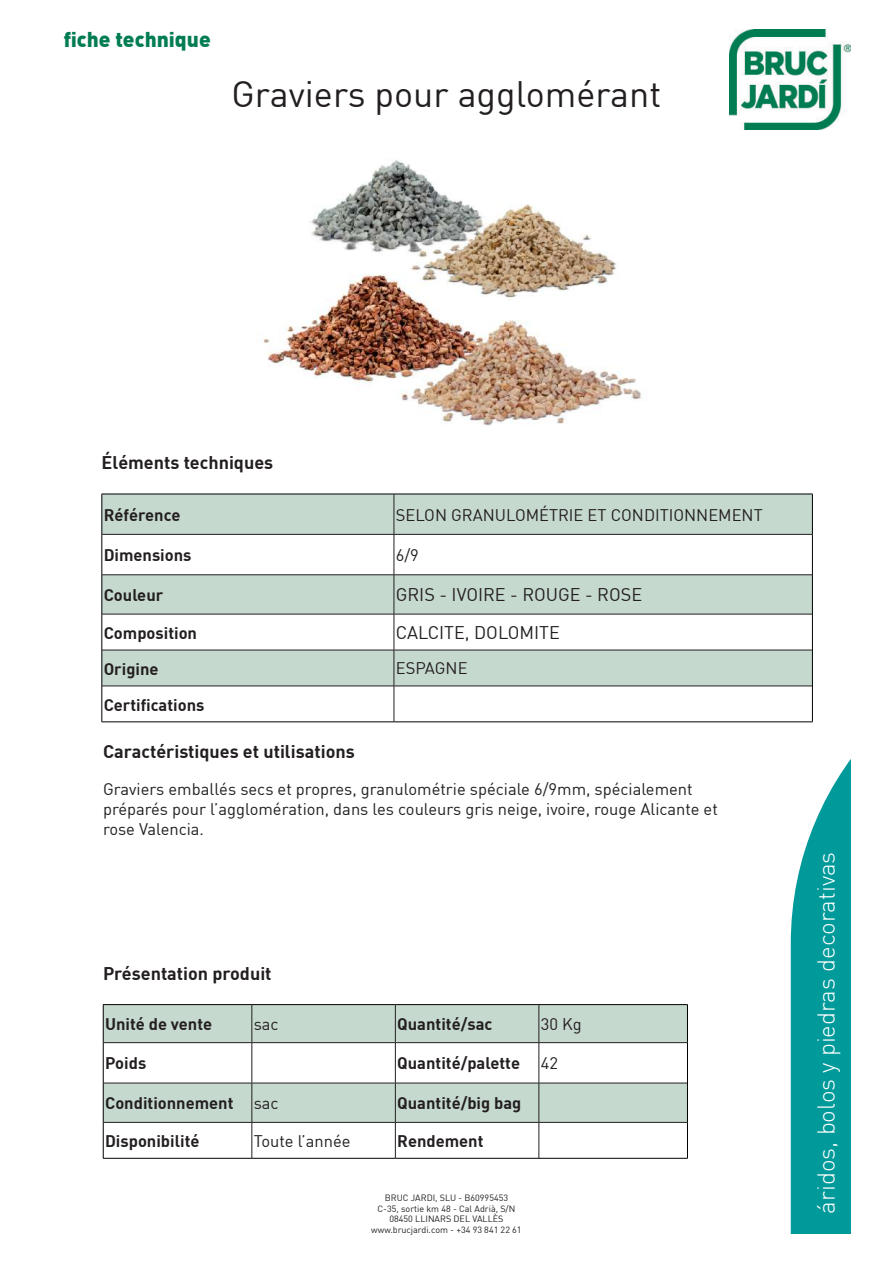
<style>
.page{position:relative;width:893px;height:1263px;background:#fff}
.page>*{position:absolute;margin:0;border:0;box-sizing:border-box;transform-origin:0 0}
.t1{font:36px "DIN";color:#231f20}
.t2{font:300 24px "DIN";color:#fff}
.t3{font:900 21px "DIN";color:#007c53}
.t4{font:700 18px "DIN";color:#231f20}
.t5{font:18px "DIN";color:#231f20}
.t6{font:16.5px/19.8px "DIN";color:#231f20}
.t7{font:700 16.5px "DIN";color:#231f20}
.t8{font:9px/10.8px "DIN";color:#231f20;text-align:center}
.s1{font-weight:400}
</style>
<div class="page">
<img style="left:729px;top:30px;width:121px;height:100px">
<img style="left:263px;top:160px;width:379px;height:266px">
<svg style="left:103px;top:495px;width:709px;height:191px;fill:#c6d9cf"></svg>
<hr style="left:102px;top:494px;width:292px;height:1px;background:#000">
<hr style="left:102px;top:494px;width:1px;height:40px;background:#000">
<hr style="left:394px;top:494px;width:419px;height:1px;background:#000">
<hr style="left:812px;top:494px;width:1px;height:40px;background:#000">
<hr style="left:102px;top:534px;width:1px;height:41px;background:#000">
<hr style="left:812px;top:534px;width:1px;height:41px;background:#000">
<hr style="left:102px;top:575px;width:1px;height:39px;background:#000">
<hr style="left:812px;top:575px;width:1px;height:39px;background:#000">
<hr style="left:102px;top:614px;width:1px;height:36px;background:#000">
<hr style="left:812px;top:614px;width:1px;height:36px;background:#000">
<hr style="left:102px;top:650px;width:1px;height:36px;background:#000">
<hr style="left:812px;top:650px;width:1px;height:36px;background:#000">
<hr style="left:102px;top:686px;width:1px;height:36px;background:#000">
<hr style="left:812px;top:686px;width:1px;height:36px;background:#000">
<hr style="left:102px;top:722px;width:292px;height:1px;background:#000">
<hr style="left:394px;top:722px;width:419px;height:1px;background:#000">
<hr style="left:394px;top:494px;width:1px;height:40px;background:#231f20">
<hr style="left:102px;top:534px;width:292px;height:1px;background:#231f20">
<hr style="left:394px;top:534px;width:418px;height:1px;background:#231f20">
<hr style="left:394px;top:535px;width:1px;height:39px;background:#231f20">
<hr style="left:102px;top:574px;width:292px;height:1px;background:#231f20">
<hr style="left:394px;top:574px;width:418px;height:1px;background:#231f20">
<hr style="left:394px;top:575px;width:1px;height:39px;background:#231f20">
<hr style="left:102px;top:614px;width:292px;height:1px;background:#231f20">
<hr style="left:394px;top:614px;width:418px;height:1px;background:#231f20">
<hr style="left:394px;top:614px;width:1px;height:36px;background:#231f20">
<hr style="left:102px;top:650px;width:292px;height:1px;background:#231f20">
<hr style="left:394px;top:650px;width:418px;height:1px;background:#231f20">
<hr style="left:394px;top:650px;width:1px;height:36px;background:#231f20">
<hr style="left:102px;top:686px;width:292px;height:1px;background:#231f20">
<hr style="left:394px;top:686px;width:418px;height:1px;background:#231f20">
<hr style="left:394px;top:686px;width:1px;height:36px;background:#231f20">
<svg style="left:104px;top:1005px;width:583px;height:117px;fill:#c6d9cf"></svg>
<hr style="left:103px;top:1004px;width:149px;height:1px;background:#000">
<hr style="left:103px;top:1005px;width:1px;height:38px;background:#000">
<hr style="left:252px;top:1004px;width:143px;height:1px;background:#000">
<hr style="left:395px;top:1004px;width:144px;height:1px;background:#000">
<hr style="left:539px;top:1004px;width:149px;height:1px;background:#000">
<hr style="left:687px;top:1005px;width:1px;height:38px;background:#000">
<hr style="left:103px;top:1043px;width:1px;height:40px;background:#000">
<hr style="left:687px;top:1043px;width:1px;height:40px;background:#000">
<hr style="left:103px;top:1083px;width:1px;height:39px;background:#000">
<hr style="left:687px;top:1083px;width:1px;height:39px;background:#000">
<hr style="left:103px;top:1122px;width:1px;height:36px;background:#000">
<hr style="left:687px;top:1122px;width:1px;height:36px;background:#000">
<hr style="left:103px;top:1158px;width:149px;height:1px;background:#000">
<hr style="left:252px;top:1158px;width:143px;height:1px;background:#000">
<hr style="left:395px;top:1158px;width:144px;height:1px;background:#000">
<hr style="left:539px;top:1158px;width:149px;height:1px;background:#000">
<hr style="left:252px;top:1005px;width:1px;height:37px;background:#231f20">
<hr style="left:395px;top:1005px;width:1px;height:37px;background:#231f20">
<hr style="left:539px;top:1005px;width:1px;height:37px;background:#231f20">
<hr style="left:103px;top:1042px;width:149px;height:1px;background:#231f20">
<hr style="left:252px;top:1042px;width:143px;height:1px;background:#231f20">
<hr style="left:252px;top:1043px;width:1px;height:40px;background:#231f20">
<hr style="left:395px;top:1042px;width:144px;height:1px;background:#231f20">
<hr style="left:395px;top:1043px;width:1px;height:40px;background:#231f20">
<hr style="left:539px;top:1042px;width:148px;height:1px;background:#231f20">
<hr style="left:539px;top:1043px;width:1px;height:40px;background:#231f20">
<hr style="left:103px;top:1083px;width:149px;height:1px;background:#231f20">
<hr style="left:252px;top:1083px;width:143px;height:1px;background:#231f20">
<hr style="left:252px;top:1083px;width:1px;height:39px;background:#231f20">
<hr style="left:395px;top:1083px;width:144px;height:1px;background:#231f20">
<hr style="left:395px;top:1083px;width:1px;height:39px;background:#231f20">
<hr style="left:539px;top:1083px;width:148px;height:1px;background:#231f20">
<hr style="left:539px;top:1083px;width:1px;height:39px;background:#231f20">
<hr style="left:103px;top:1122px;width:149px;height:1px;background:#231f20">
<hr style="left:252px;top:1122px;width:143px;height:1px;background:#231f20">
<hr style="left:252px;top:1122px;width:1px;height:36px;background:#231f20">
<hr style="left:395px;top:1122px;width:144px;height:1px;background:#231f20">
<hr style="left:395px;top:1122px;width:1px;height:36px;background:#231f20">
<hr style="left:539px;top:1122px;width:148px;height:1px;background:#231f20">
<hr style="left:539px;top:1122px;width:1px;height:36px;background:#231f20">
<svg style="left:791px;top:760px;width:59px;height:473px;background:#1fa6a6"></svg>
<p class="t3" style="left:64px;top:29px;width:148px">fiche technique</p>
<h1 class="t1" style="left:232px;top:78px;width:431px">Graviers pour agglomérant</h1>
<p class="t4" style="left:102px;top:454px;width:173px">Éléments techniques</p>
<p class="t7" style="left:104px;top:507px;width:78px">Référence</p>
<p class="t6" style="left:396px;top:506px;width:368px">SELON GRANULOMÉTRIE ET CONDITIONNEMENT</p>
<p class="t7" style="left:104px;top:547px;width:89px">Dimensions</p>
<p class="t6" style="left:396px;top:546px;width:25px">6/9</p>
<p class="t7" style="left:104px;top:587px;width:61px">Couleur</p>
<p class="t5" style="left:396px;top:587px;width:248px">GRIS - IVOIRE - ROUGE - ROSE</p>
<p class="t7" style="left:104px;top:625px;width:95px">Composition</p>
<p class="t5" style="left:396px;top:624px;width:165px">CALCITE, DOLOMITE</p>
<p class="t7" style="left:104px;top:661px;width:56px">Origine</p>
<p class="t6" style="left:396px;top:660px;width:73px">ESPAGNE</p>
<p class="t7" style="left:104px;top:696px;width:102px">Certifications</p>
<p class="t4" style="left:103px;top:743px;width:253px">Caractéristiques et utilisations</p>
<p class="t6" style="left:103px;top:780px;width:616px">Graviers emballés secs et propres, granulométrie spéciale 6/9mm, spécialement préparés pour l’agglomération, dans les couleurs gris neige, ivoire, rouge Alicante et rose Valencia.</p>
<p class="t4" style="left:103px;top:965px;width:170px">Présentation produit</p>
<p class="t7" style="left:105px;top:1016px;width:109px">Unité de vente</p>
<p class="t6" style="left:254px;top:1015px;width:26px">sac</p>
<p class="t7" style="left:397px;top:1016px;width:97px">Quantité/sac</p>
<p class="t6" style="left:541px;top:1015px;width:43px">30 Kg</p>
<p class="t7" style="left:105px;top:1055px;width:43px">Poids</p>
<p class="t7" style="left:397px;top:1055px;width:124px">Quantité/palette</p>
<p class="t6" style="left:541px;top:1054px;width:19px">42</p>
<p class="t7" style="left:105px;top:1095px;width:175px">Conditionnement <span class="s1">sac</span></p>
<p class="t7" style="left:397px;top:1095px;width:126px">Quantité/big bag</p>
<p class="t7" style="left:105px;top:1133px;width:96px">Disponibilité</p>
<p class="t6" style="left:254px;top:1132px;width:98px">Toute l’année</p>
<p class="t7" style="left:397px;top:1133px;width:88px">Rendement</p>
<p class="t8" style="left:371px;top:1193px;width:152px">BRUC JARDI, SLU - B60995453<br>C-35, sortie km 48 - Cal Adrià, S/N<br>08450 LLINARS DEL VALLÈS www.brucjardi.com - +34 93 841 22 61</p>
<h2 class="t2" style="left:815px;top:1213px;width:363px;rotate:-90deg">áridos, bolos y piedras decorativas</h2>
</div>
